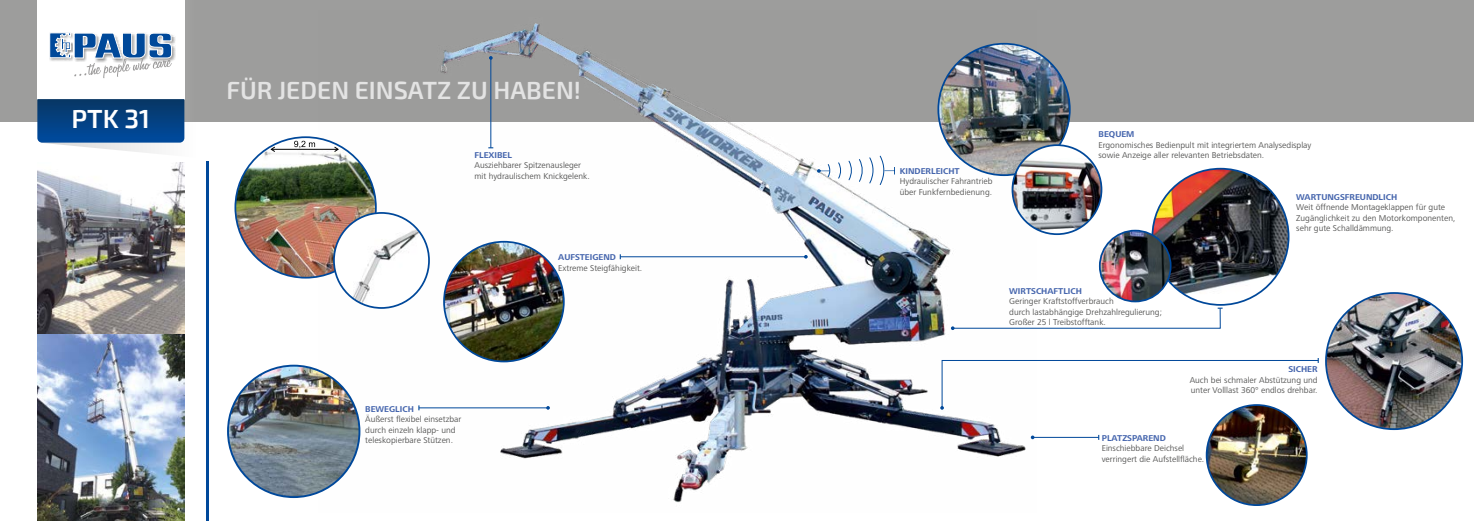
<style>
.page{position:relative;width:1474px;height:521px;background:#fff}
.page>*{position:absolute;margin:0;border:0;box-sizing:border-box;transform-origin:0 0}
.t1{font:600 26.25px "Exo 2";color:#fff}
.t2{font:600 24.94px "Exo 2";color:#e3e3e3}
.t3{font:8.75px/10.5px "Frutiger Next LT";color:#575756}
.t4{font:700 8.75px "Frutiger Next LT";color:#4565ad}
</style>
<div class="page">
<div style="left:0;top:0;width:1473px;height:122px;background:#9d9d9c"></div>
<img style="left:318px;top:23px;width:718px;height:480px">
<svg style="left:37px;top:0;width:148px;height:154px;background:#a1b8d0"></svg>
<img style="left:37px;top:162px;width:147px;height:359px">
<hr style="left:206px;top:162px;width:2px;height:359px;background:#00489a">
<img style="left:235px;top:137px;width:141px;height:141px;border-radius:70px">
<svg style="left:270px;top:141px;width:70px;height:12px"></svg>
<img style="left:444px;top:242px;width:120px;height:119px;border-radius:60px">
<div style="left:443px;top:241px;width:121px;height:121px;border:2px solid #00489a;border-radius:50%"></div>
<img style="left:228px;top:366px;width:131px;height:131px;border-radius:66px">
<img style="left:938px;top:44px;width:131px;height:131px;border-radius:66px">
<img style="left:1012px;top:145px;width:89px;height:89px;border-radius:44px">
<div style="left:1011px;top:144px;width:91px;height:91px;border:2px solid #00489a;border-radius:50%"></div>
<img style="left:1152px;top:169px;width:136px;height:136px;border-radius:68px">
<img style="left:1099px;top:231px;width:71px;height:70px;border-radius:35px">
<div style="left:1098px;top:230px;width:73px;height:72px;border:2px solid #00489a;border-radius:50%"></div>
<img style="left:1325px;top:293px;width:137px;height:136px;border-radius:68px">
<img style="left:1206px;top:405px;width:100px;height:100px;border-radius:50px">
<div style="left:1205px;top:404px;width:102px;height:102px;border:2px solid #00489a;border-radius:50%"></div>
<svg style="left:817px;top:155px;width:77px;height:31px"></svg>
<hr style="left:620px;top:256px;width:186px;height:1px;background:#00489a">
<hr style="left:419px;top:407px;width:129px;height:1px;background:#00489a">
<svg style="left:546px;top:406px;width:4px;height:4px"></svg>
<hr style="left:490px;top:58px;width:1px;height:90px;background:#00489a">
<hr style="left:1032px;top:437px;width:66px;height:1px;background:#00489a">
<svg style="left:1030px;top:435px;width:4px;height:4px"></svg>
<svg style="left:940px;top:358px;width:378px;height:52px"></svg>
<svg style="left:950px;top:307px;width:272px;height:23px"></svg>
<img style="left:334px;top:213px;width:95px;height:95px;border-radius:48px">
<div style="left:333px;top:212px;width:97px;height:97px;border:2px solid #00489a;border-radius:50%"></div>
<h1 class="t1" style="left:71px;top:103px;width:80px">PTK 31</h1>
<h2 class="t2" style="left:226px;top:76px;width:356px">FÜR JEDEN EINSATZ ZU HABEN!</h2>
<p class="t4" style="left:474px;top:150px;width:39px">FLEXIBEL</p>
<p class="t3" style="left:474px;top:160px;width:117px">Ausziehbarer Spitzenausleger mit hydraulischem Knickgelenk.</p>
<p class="t4" style="left:365px;top:404px;width:50px">BEWEGLICH</p>
<p class="t3" style="left:365px;top:414px;width:98px">Äußerst flexibel einsetzbar durch einzeln klapp- und teleskopierbare Stützen.</p>
<p class="t4" style="left:558px;top:252px;width:59px">AUFSTEIGEND</p>
<p class="t3" style="left:558px;top:262px;width:85px">Extreme Steigfähigkeit.</p>
<p class="t4" style="left:899px;top:166px;width:61px">KINDERLEICHT</p>
<p class="t3" style="left:899px;top:176px;width:94px">Hydraulischer Fahrantrieb über Funkfernbedienung.</p>
<p class="t4" style="left:1098px;top:129px;width:37px">BEQUEM</p>
<p class="t3" style="left:1098px;top:140px;width:214px">Ergonomisches Bedienpult mit integriertem Analysedisplay sowie Anzeige aller relevanten Betriebsdaten.</p>
<p class="t4" style="left:1296px;top:192px;width:102px">WARTUNGSFREUNDLICH</p>
<p class="t3" style="left:1296px;top:202px;width:161px">Weit öffnende Montageklappen für gute<br>Zugänglichkeit zu den Motorkomponenten, sehr gute Schalldämmung.</p>
<p class="t4" style="left:1009px;top:286px;width:74px">WIRTSCHAFTLICH</p>
<p class="t3" style="left:1009px;top:296px;width:154px">Geringer Kraftstoffverbrauch<br>durch lastabhängige Drehzahlregulierung;<br>Großer 25 l Treibstofftank.</p>
<p class="t4" style="left:1288px;top:364px;width:31px">SICHER</p>
<p class="t3" style="left:1189px;top:374px;width:129px">Auch bei schmaler Abstützung und unter Volllast 360° endlos drehbar.</p>
<p class="t4" style="left:1101px;top:433px;width:66px">PLATZSPAREND</p>
<p class="t3" style="left:1101px;top:443px;width:104px">Einschiebbare Deichsel verringert die Aufstellfläche.</p>
</div>
